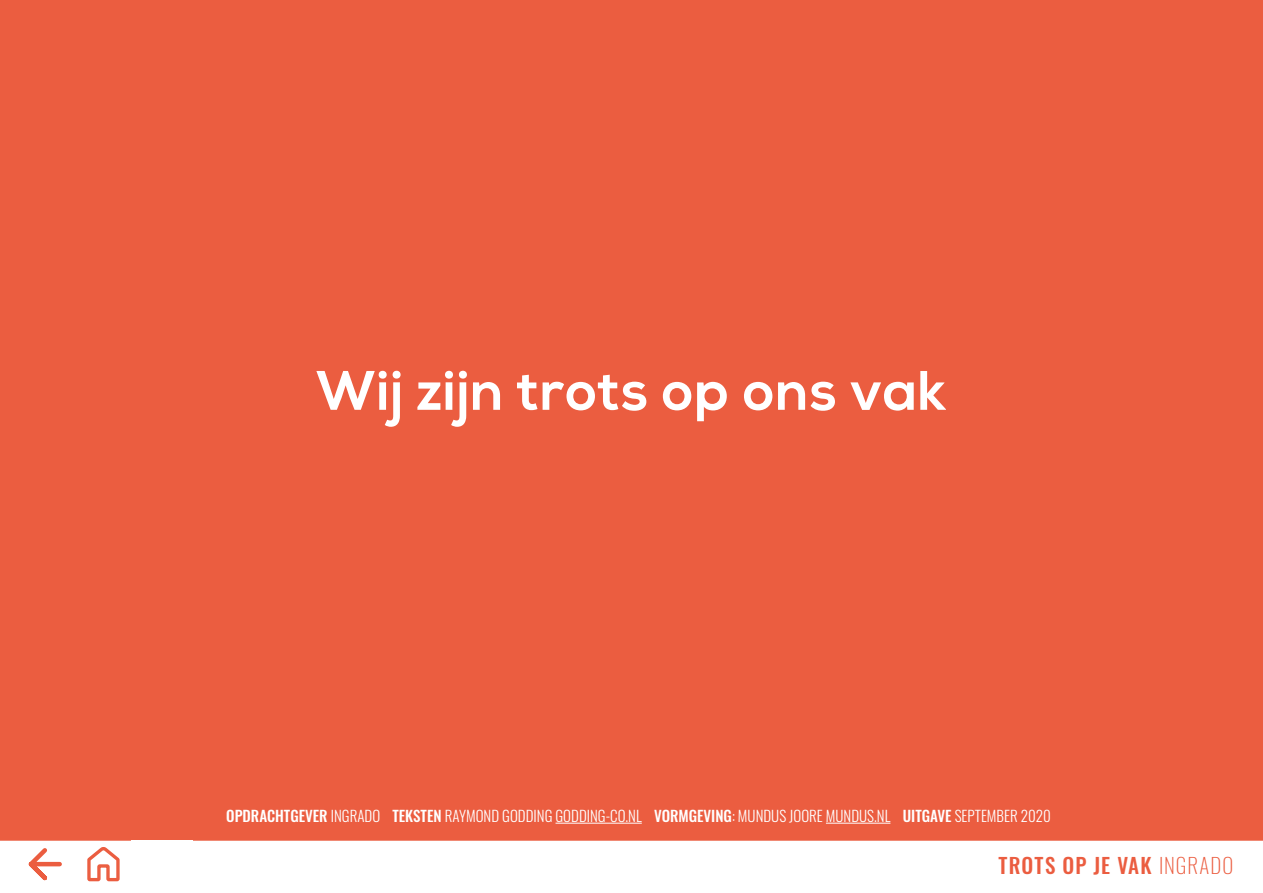
<style>
.page{position:relative;width:1263px;height:893px;background:#fff}
.page>*{position:absolute;margin:0;border:0;box-sizing:border-box;transform-origin:0 0}
.t1{font:700 55.5px "Nexa";letter-spacing:.02em;color:#fff}
.t2{font:500 21px "Oswald";letter-spacing:.05em;color:#eb5d40}
.t3{font:300 15px "Oswald";color:#fff}
.s1{font-weight:500}
.s2{font-weight:200}
</style>
<div class="page">
<div style="left:0;top:0;width:1263px;height:838px;background:#eb5d40"></div>
<hr style="left:555px;top:823px;width:87px;height:1px;background:#fff">
<hr style="left:826px;top:823px;width:64px;height:1px;background:#fff">
<svg style="left:28px;top:848px;width:34px;height:33px"></svg>
<svg style="left:87px;top:847px;width:33px;height:35px"></svg>
<hr style="left:0;top:838px;width:1263px;height:3px;background:#eb5d40">
<h1 class="t1" style="left:316px;top:359px;width:632px">Wij zijn trots op ons vak</h1>
<p class="t3" style="left:226px;top:802px;width:826px"><span class="s1">OPDRACHTGEVER</span> INGRADO <span class="s1">TEKSTEN</span> RAYMOND GODDING GODDING-CO.NL <span class="s1">VORMGEVING</span>: MUNDUS JOORE MUNDUS.NL <span class="s1">UITGAVE</span> SEPTEMBER 2020</p>
<h2 class="t2" style="left:998px;top:854px;width:236px">TROTS OP JE VAK <span class="s2">INGRADO</span></h2>
</div>
